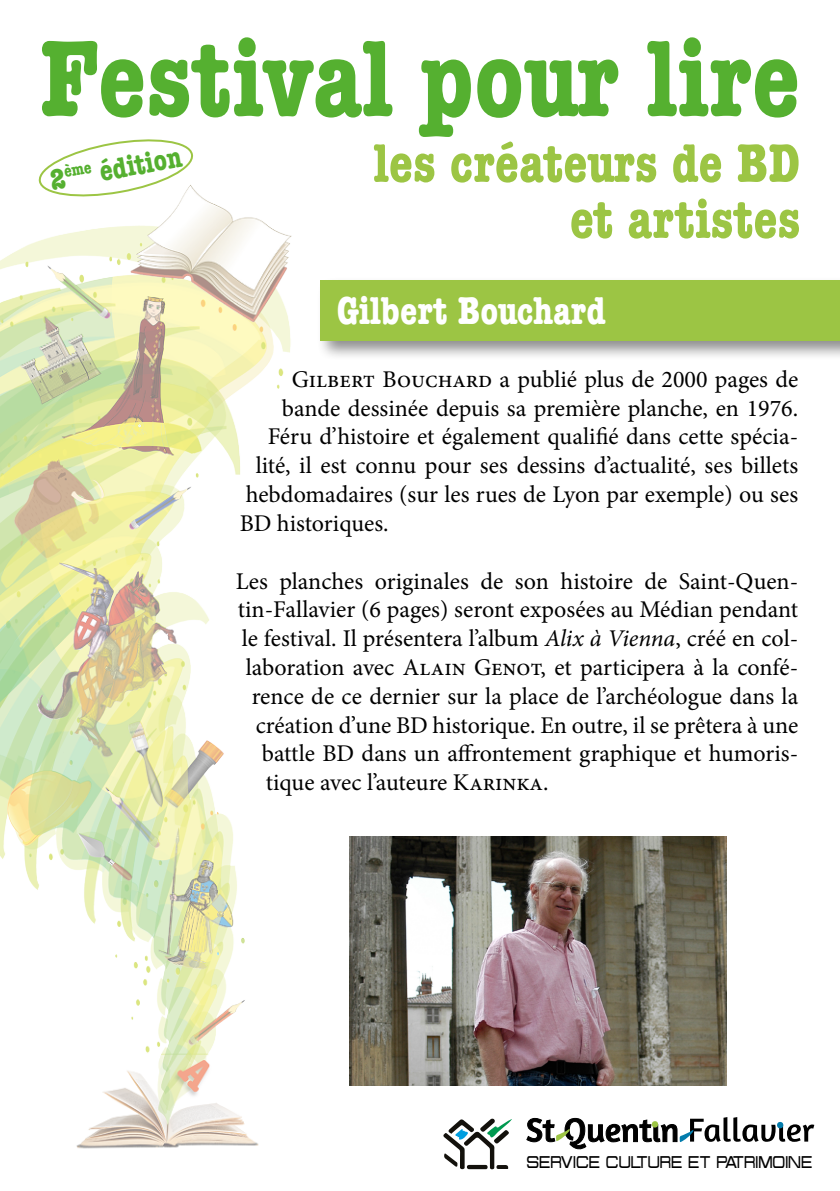
<style>
.page{position:relative;width:840px;height:1191px;background:#fff}
.page>*{position:absolute;margin:0;border:0;box-sizing:border-box;transform-origin:0 0}
.t1{font:700 condensed 112px "American Typewriter";color:#55b030}
.t2{font:700 condensed 56px/56px "American Typewriter";color:#9cc544;text-align:right}
.t3{font:700 condensed 40px "American Typewriter";color:#fff}
.t4{font:700 condensed 30px "American Typewriter";color:#55b030}
.t5{font:24px "Minion Pro";color:#000}
.t6{font:16.8px "Probert";color:#000;scale:.87 1}
.s1{font-style:italic}
</style>
<div class="page">
<img style="left:0;top:189px;width:292px;height:960px">
<svg style="left:526px;top:1117px;width:287px;height:33px"></svg>
<svg style="left:443px;top:1118px;width:68px;height:51px"></svg>
<svg style="left:38px;top:139px;width:156px;height:60px"></svg>
<div style="left:316px;top:276px;width:523px;height:85px;background:#000;opacity:.45"></div>
<div style="left:320px;top:280px;width:519px;height:61px;background:#9cc544"></div>
<img style="left:349px;top:836px;width:377px;height:249px">
<h1 class="t1" style="left:40px;top:-11px;width:761px">Festival pour lire</h1>
<p class="t4" style="left:46px;top:156px;width:135px;rotate:-10deg">2<sup>ème</sup> édition</p>
<h2 class="t2" style="left:373px;top:134px;width:428px">les créateurs de BD et artistes</h2>
<h3 class="t3" style="left:336px;top:279px;width:270px">Gilbert Bouchard</h3>
<p class="t5" style="left:291px;top:363px;width:507px">Gilbert Bouchard a publié plus de 2000 pages de</p>
<p class="t5" style="left:281px;top:392px;width:518px">bande dessinée depuis sa première planche, en 1976.</p>
<p class="t5" style="left:267px;top:421px;width:531px">Féru d’histoire et également qualifié dans cette spécia-</p>
<p class="t5" style="left:255px;top:449px;width:543px">lité, il est connu pour ses dessins d’actualité, ses billets</p>
<p class="t5" style="left:245px;top:478px;width:553px">hebdomadaires (sur les rues de Lyon par exemple) ou ses</p>
<p class="t5" style="left:239px;top:507px;width:150px">BD historiques.</p>
<p class="t5" style="left:235px;top:565px;width:564px">Les planches originales de son histoire de Saint-Quen-</p>
<p class="t5" style="left:237px;top:593px;width:562px">tin-Fallavier (6 pages) seront exposées au Médian pendant</p>
<p class="t5" style="left:241px;top:622px;width:558px">le festival. Il présentera l’album <span class="s1">Alix à Vienna</span>, créé en col-</p>
<p class="t5" style="left:245px;top:651px;width:553px">laboration avec Alain Genot, et participera à la confé-</p>
<p class="t5" style="left:251px;top:680px;width:548px">rence de ce dernier sur la place de l’archéologue dans la</p>
<p class="t5" style="left:255px;top:709px;width:544px">création d’une BD historique. En outre, il se prêtera à une</p>
<p class="t5" style="left:261px;top:737px;width:538px">battle BD dans un affrontement graphique et humoris-</p>
<p class="t5" style="left:265px;top:766px;width:284px">tique avec l’auteure Karinka.</p>
<p class="t6" style="left:526px;top:1152px;width:330px">SERVICE CULTURE ET PATRIMOINE</p>
</div>
